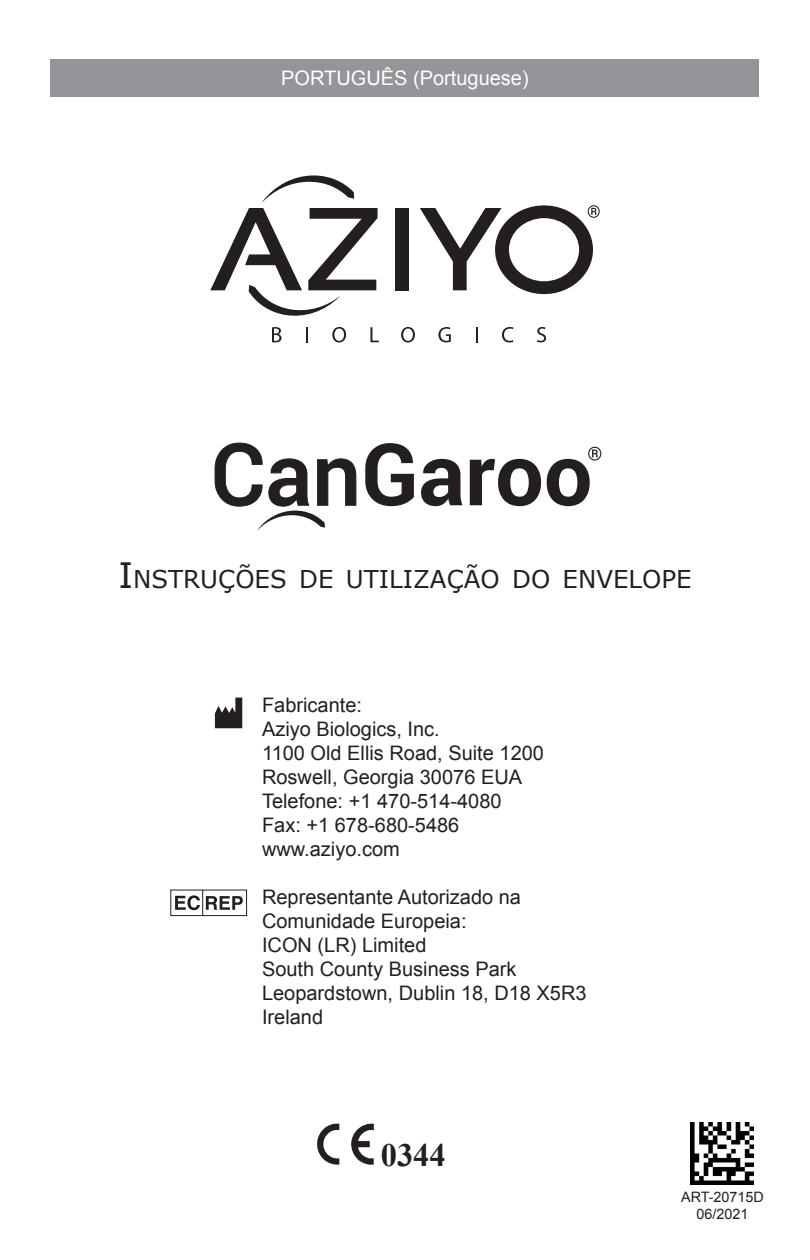
<style>
.page{position:relative;width:810px;height:1260px;background:#fff}
.page>*{position:absolute;margin:0;border:0;box-sizing:border-box;transform-origin:0 0}
.t1{font:700 32.5px "Times New Roman";color:#231f20}
.t2{font:24.5px "MS Reference Sans Serif";color:#231f20}
.t3{font:20px "Arial";color:#231f20}
.t4{font:20px "Arial";color:#fff}
.t5{font:14.5px "Arial";color:#231f20}
.s1{font-size:35px}
</style>
<div class="page">
<div style="left:51px;top:59px;width:708px;height:38px;background:#939598"></div>
<svg style="left:272px;top:327px;width:10px;height:15px"></svg>
<svg style="left:306px;top:327px;width:2px;height:15px"></svg>
<svg style="left:332px;top:327px;width:14px;height:15px"></svg>
<svg style="left:370px;top:327px;width:9px;height:15px"></svg>
<svg style="left:401px;top:327px;width:14px;height:15px"></svg>
<svg style="left:438px;top:327px;width:13px;height:15px"></svg>
<svg style="left:476px;top:327px;width:2px;height:15px"></svg>
<svg style="left:502px;top:327px;width:11px;height:15px"></svg>
<svg style="left:537px;top:327px;width:9px;height:15px"></svg>
<div style="left:395px;top:208px;width:14px;height:82px;background:#231f20"></div>
<svg style="left:210px;top:175px;width:168px;height:141px"></svg>
<svg style="left:420px;top:205px;width:180px;height:89px"></svg>
<svg style="left:214px;top:697px;width:29px;height:32px"></svg>
<svg style="left:215px;top:698px;width:27px;height:30px"></svg>
<img style="left:691px;top:1122px;width:63px;height:63px">
<svg style="left:170px;top:890px;width:77px;height:26px"></svg>
<svg style="left:365px;top:443px;width:49px;height:63px"></svg>
<svg style="left:421px;top:459px;width:41px;height:47px"></svg>
<svg style="left:470px;top:459px;width:71px;height:47px"></svg>
<svg style="left:547px;top:447px;width:54px;height:59px"></svg>
<svg style="left:214px;top:442px;width:143px;height:89px"></svg>
<img style="left:317px;top:1123px;width:58px;height:42px">
<p class="t4" style="left:281px;top:65px;width:249px">PORTUGUÊS (Portuguese)</p>
<p class="t2" style="left:118px;top:564px;width:571px"><span class="s1">I</span>NSTRUÇÕES DE UTILIZAÇÃO DO ENVELOPE</p>
<p class="t3" style="left:262px;top:692px;width:102px">Fabricante:</p>
<p class="t3" style="left:262px;top:716px;width:179px">Aziyo Biologics, Inc.</p>
<p class="t3" style="left:262px;top:740px;width:283px">1100 Old Ellis Road, Suite 1200</p>
<p class="t3" style="left:262px;top:764px;width:262px">Roswell, Georgia 30076 EUA</p>
<p class="t3" style="left:262px;top:788px;width:241px">Telefone: +1 470-514-4080</p>
<p class="t3" style="left:262px;top:812px;width:199px">Fax: +1 678-680-5486</p>
<p class="t3" style="left:262px;top:836px;width:139px">www.aziyo.com</p>
<p class="t3" style="left:262px;top:884px;width:261px">Representante Autorizado na</p>
<p class="t3" style="left:262px;top:908px;width:206px">Comunidade Europeia:</p>
<p class="t3" style="left:262px;top:932px;width:166px">ICON (LR) Limited</p>
<p class="t3" style="left:262px;top:956px;width:256px">South County Business Park</p>
<p class="t3" style="left:262px;top:980px;width:326px">Leopardstown, Dublin 18, D18 X5R3</p>
<p class="t3" style="left:262px;top:1004px;width:63px">Ireland</p>
<p class="t1" style="left:381px;top:1133px;width:66px">0344</p>
<p class="t5" style="left:681px;top:1187px;width:84px">ART-20715D</p>
<p class="t5" style="left:697px;top:1205px;width:53px">06/2021</p>
</div>
